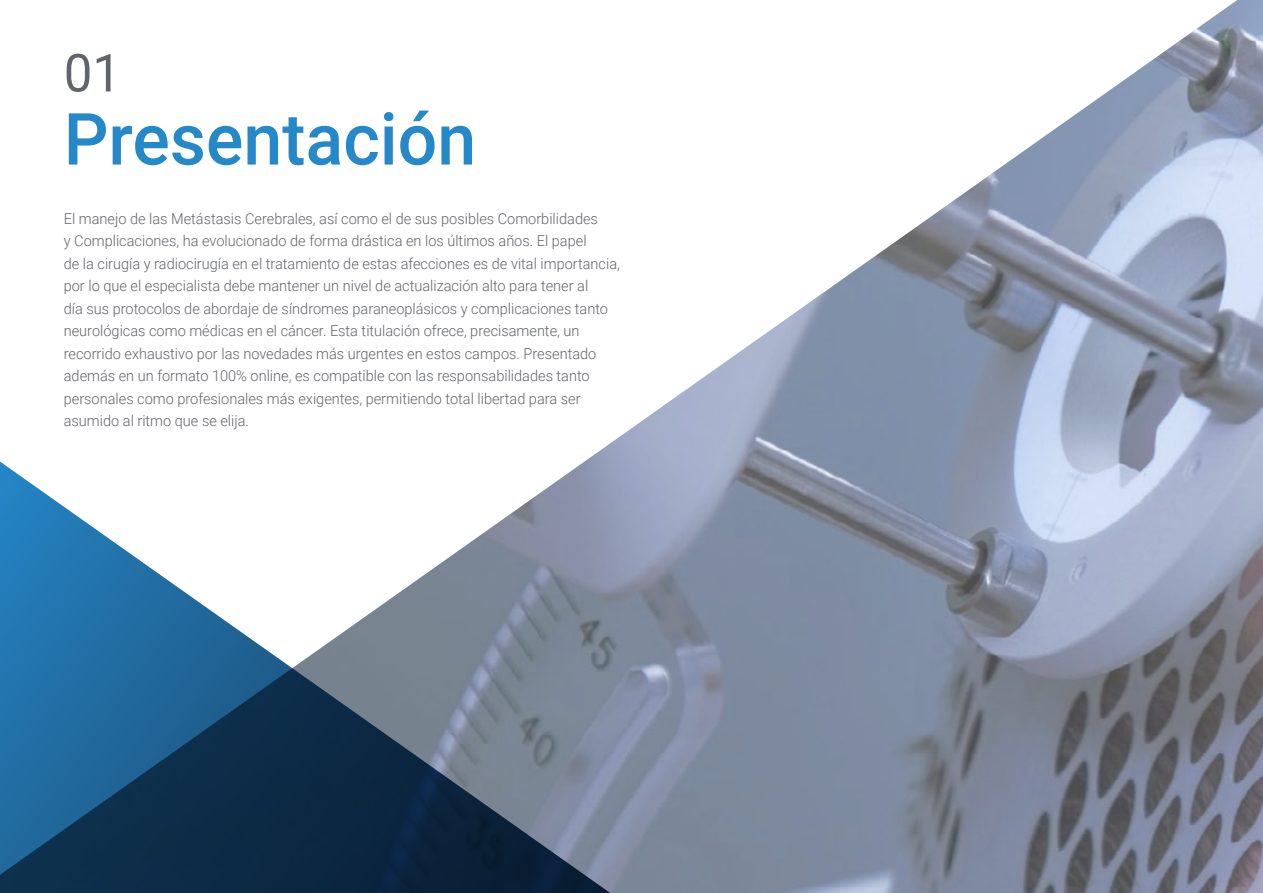
<style>
.page{position:relative;width:1263px;height:893px;background:#fff}
.page>*{position:absolute;margin:0;border:0;box-sizing:border-box;transform-origin:0 0}
.t1{font:500 72px "Roboto";color:#2488c9}
.t2{font:52.5px "Roboto";color:#61646a}
.t3{font:300 15px/22.5px "Roboto";color:#61646a}
</style>
<div class="page">
<img style="left:607px;top:0;width:656px;height:893px">
<svg style="left:0;top:446px;width:640px;height:447px"></svg>
<h2 class="t2" style="left:64px;top:36px;width:59px">01</h2>
<h1 class="t1" style="left:64px;top:89px;width:414px">Presentación</h1>
<p class="t3" style="left:64px;top:207px;width:558px">El manejo de las Metástasis Cerebrales, así como el de sus posibles Comorbilidades<br>y Complicaciones, ha evolucionado de forma drástica en los últimos años. El papel<br>de la cirugía y radiocirugía en el tratamiento de estas afecciones es de vital importancia, por lo que el especialista debe mantener un nivel de actualización alto para tener al<br>día sus protocolos de abordaje de síndromes paraneoplásicos y complicaciones tanto neurológicas como médicas en el cáncer. Esta titulación ofrece, precisamente, un recorrido exhaustivo por las novedades más urgentes en estos campos. Presentado además en un formato 100% online, es compatible con las responsabilidades tanto personales como profesionales más exigentes, permitiendo total libertad para ser asumido al ritmo que se elija.</p>
</div>
